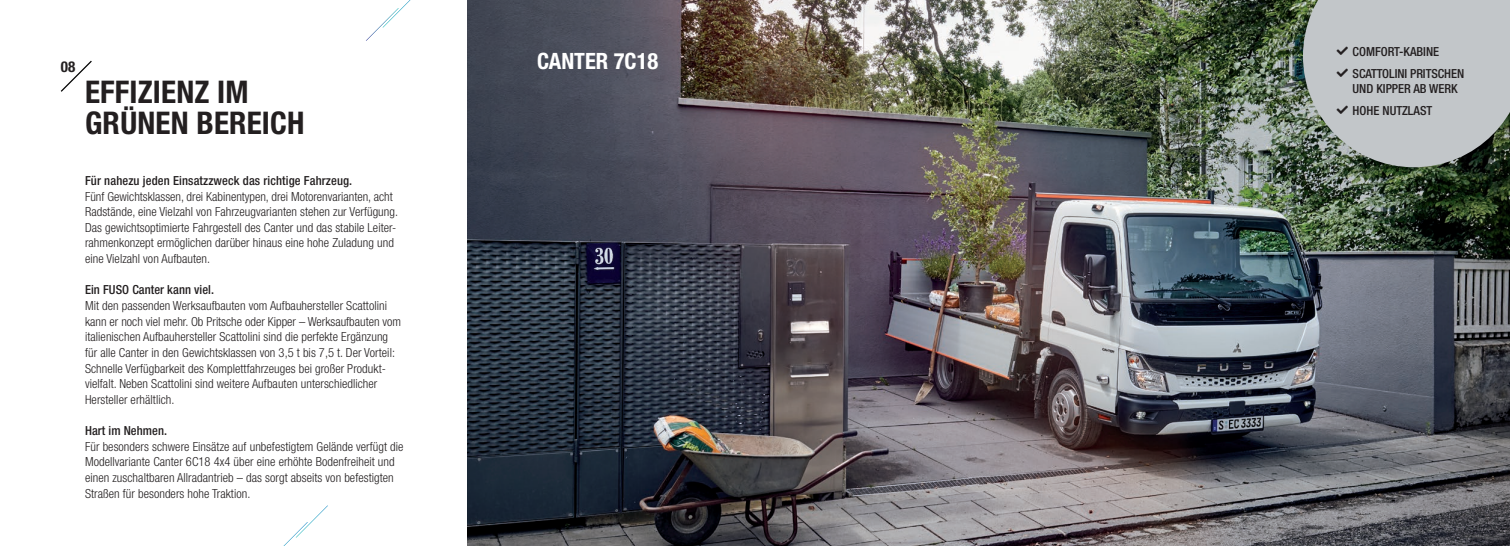
<style>
.page{position:relative;width:1510px;height:546px;background:#fff}
.page>*{position:absolute;margin:0;border:0;box-sizing:border-box;transform-origin:0 0}
.t1{font:700 condensed 31.25px/31.2px "Helvetica Neue LT Std";letter-spacing:.005em;color:#231f20}
.t2{font:700 condensed 22.5px "Helvetica Neue LT Std";color:#fff}
.t3{font:700 condensed 15px "Helvetica Neue LT Std";color:#231f20}
.t4{font:300 condensed 12.5px/15.6px "Helvetica Neue LT Std";letter-spacing:.005em;color:#231f20}
.t5{font:500 condensed 12.5px/15px "Helvetica Neue LT Std";letter-spacing:.005em;color:#231f20}
</style>
<div class="page">
<img style="left:468px;top:0;width:1041px;height:546px">
<svg style="left:60px;top:60px;width:32px;height:32px"></svg>
<svg style="left:366px;top:0;width:44px;height:41px"></svg>
<svg style="left:283px;top:505px;width:45px;height:41px"></svg>
<svg style="left:1303px;top:0;width:206px;height:167px;background:#b2b8b8"></svg>
<svg style="left:1336px;top:46px;width:11px;height:9px"></svg>
<svg style="left:1336px;top:68px;width:11px;height:9px"></svg>
<svg style="left:1336px;top:105px;width:11px;height:9px"></svg>
<p class="t3" style="left:61px;top:57px;width:16px">08</p>
<h2 class="t2" style="left:537px;top:48px;width:123px">CANTER 7C18</h2>
<h1 class="t1" style="left:85px;top:76px;width:221px">EFFIZIENZ IM<br>GRÜNEN BEREICH</h1>
<p class="t5" style="left:85px;top:173px;width:268px">Für nahezu jeden Einsatzzweck das richtige Fahrzeug.</p>
<p class="t4" style="left:85px;top:188px;width:314px">Fünf Gewichtsklassen, drei Kabinentypen, drei Motorenvarianten, acht Radstände, eine Vielzahl von Fahrzeugvarianten stehen zur Verfügung.<br>Das gewichtsoptimierte Fahrgestell des Canter und das stabile Leiter&shy;rahmenkonzept ermöglichen darüber hinaus eine hohe Zuladung und eine Vielzahl von Aufbauten.</p>
<p class="t5" style="left:85px;top:282px;width:131px">Ein FUSO Canter kann viel.</p>
<p class="t4" style="left:85px;top:298px;width:317px">Mit den passenden Werksaufbauten vom Aufbauhersteller Scattolini kann er noch viel mehr. Ob Pritsche oder Kipper – Werksaufbauten vom italienischen Aufbauhersteller Scattolini sind die perfekte Ergänzung für alle Canter in den Gewichtsklassen von 3,5 t bis 7,5 t. Der Vorteil:<br>Schnelle Verfügbarkeit des Komplettfahrzeuges bei großer Produkt&shy;vielfalt. Neben Scattolini sind weitere Aufbauten unterschiedlicher Hersteller erhältlich.</p>
<p class="t5" style="left:85px;top:423px;width:84px">Hart im Nehmen.</p>
<p class="t4" style="left:85px;top:438px;width:320px">Für besonders schwere Einsätze auf unbefestigtem Gelände verfügt die Modellvariante Canter 6C18 4x4 über eine erhöhte Bodenfreiheit und einen zuschaltbaren Allradantrieb – das sorgt abseits von befestigten Straßen für besonders hohe Traktion.</p>
<p class="t5" style="left:1336px;top:44px;width:104px">★ COMFORT-KABINE</p>
<p class="t5" style="left:1352px;top:66px;width:113px;text-indent:-16px">★ SCATTOLINI PRITSCHEN<br>UND KIPPER AB WERK</p>
<p class="t5" style="left:1336px;top:103px;width:97px">★ HOHE NUTZLAST</p>
</div>
